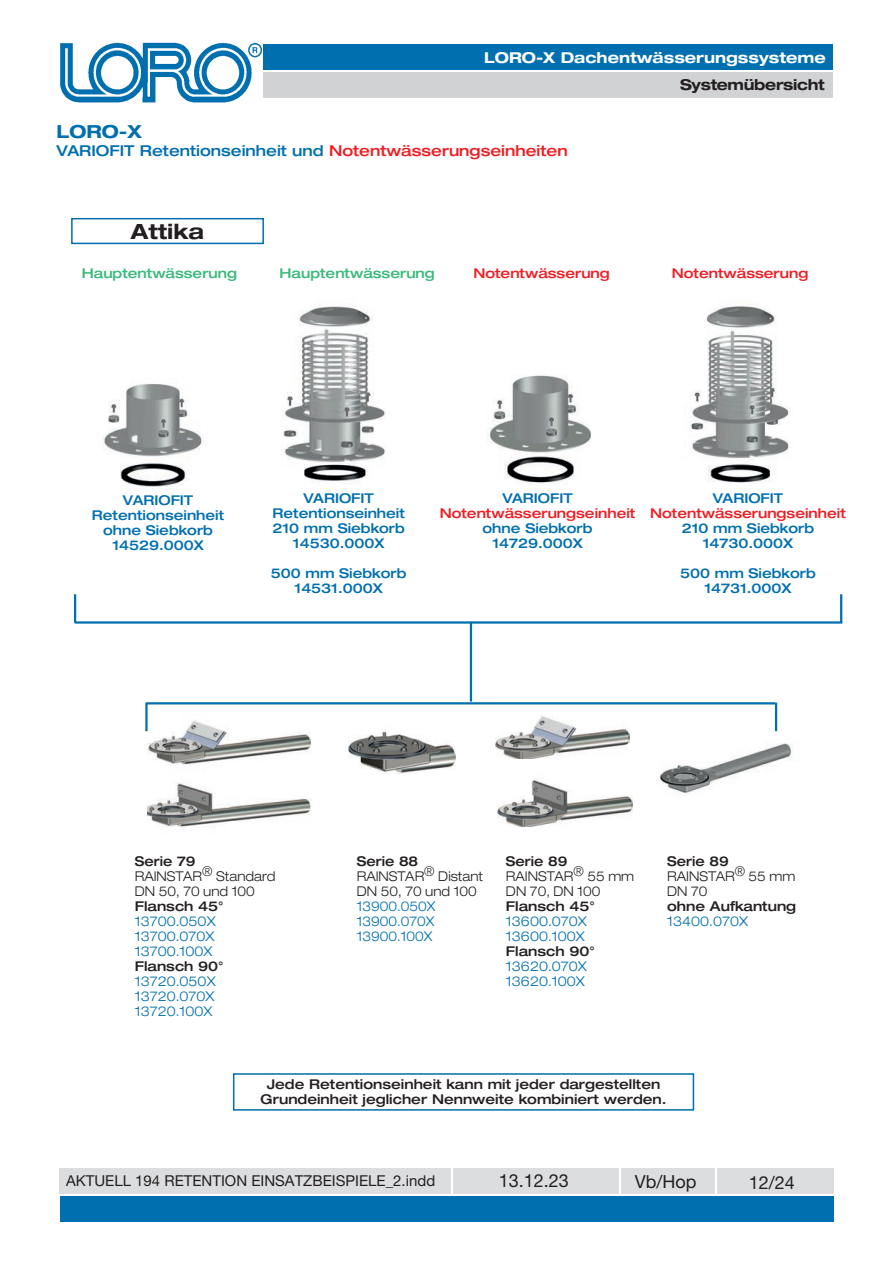
<style>
.page{position:relative;width:893px;height:1263px;background:#fff}
.page>*{position:absolute;margin:0;border:0;box-sizing:border-box;transform-origin:0 0}
.t1{font:700 expanded 21px "Helvetica Neue LT Std";color:#231f20}
.t2{font:18px "Helvetica Neue LT Std";color:#231f20}
.t3{font:700 expanded 18px "Helvetica Neue LT Std";color:#006faf}
.t4{font:500 expanded 15px "Helvetica Neue LT Std";color:#006faf}
.t5{font:15px "Helvetica Neue LT Std";color:#231f20}
.t6{font:700 expanded 15px "Helvetica Neue LT Std";color:#fff}
.t7{font:700 expanded 15px "Helvetica Neue LT Std";letter-spacing:-.02em;color:#231f20}
.t8{font:500 expanded 13.5px/15px "Helvetica Neue LT Std";color:#006faf;text-align:center}
.t9{font:500 expanded 13.5px/15px "Helvetica Neue LT Std";color:#231f20;text-align:center}
.t10{font:300 expanded 13.5px/15px "Helvetica Neue LT Std";color:#006faf;text-align:justify}
.t11{font:300 expanded 13.5px/15px "Helvetica Neue LT Std";color:#231f20;scale:.96 1}
.t12{font:500 expanded 13.5px "Helvetica Neue LT Std";color:#ee1d23}
.t13{font:500 expanded 13.5px "Helvetica Neue LT Std";color:#39b97a}
.t14{font:300 expanded 13.5px/15px "Helvetica Neue LT Std";color:#006faf;text-align:justify;scale:.96 1}
.t15{font:500 expanded 13.5px "Helvetica Neue LT Std";color:#231f20;scale:.96 1}
.s1{color:#ee1d23}
</style>
<div class="page">
<div style="left:263px;top:45px;width:569px;height:25px;background:#006faf"></div>
<div style="left:263px;top:72px;width:569px;height:26px;background:#d1d2d4"></div>
<img style="left:60px;top:42px;width:202px;height:61px">
<div style="left:60px;top:1196px;width:774px;height:26px;background:#006faf"></div>
<div style="left:60px;top:1168px;width:391px;height:25px;background:#dcdddf"></div>
<div style="left:453px;top:1168px;width:166px;height:25px;background:#dcdddf"></div>
<div style="left:621px;top:1168px;width:94px;height:25px;background:#dcdddf"></div>
<div style="left:717px;top:1168px;width:117px;height:25px;background:#dcdddf"></div>
<div style="left:71px;top:218px;width:193px;height:26px;border:2px solid #006faf"></div>
<img style="left:148px;top:704px;width:162px;height:61px">
<img style="left:148px;top:783px;width:163px;height:44px">
<img style="left:495px;top:716px;width:135px;height:42px">
<img style="left:498px;top:779px;width:135px;height:48px">
<img style="left:349px;top:731px;width:107px;height:43px">
<div style="left:233px;top:1073px;width:461px;height:38px;border:2px solid #006faf"></div>
<hr style="left:470px;top:622px;width:2px;height:79px;background:#006faf">
<hr style="left:75px;top:621px;width:767px;height:3px;background:#006faf">
<hr style="left:74px;top:594px;width:2px;height:29px;background:#006faf">
<hr style="left:840px;top:594px;width:2px;height:29px;background:#006faf">
<hr style="left:146px;top:702px;width:629px;height:2px;background:#006faf">
<hr style="left:145px;top:703px;width:3px;height:28px;background:#006faf">
<hr style="left:775px;top:703px;width:2px;height:28px;background:#006faf">
<img style="left:659px;top:743px;width:134px;height:51px">
<img style="left:691px;top:306px;width:98px;height:177px">
<img style="left:282px;top:304px;width:103px;height:178px">
<img style="left:103px;top:383px;width:99px;height:108px">
<img style="left:487px;top:375px;width:104px;height:109px">
<p class="t6" style="left:484px;top:48px;width:343px">LORO-X Dachentwässerungssysteme</p>
<h2 class="t3" style="left:57px;top:120px;width:87px">LORO-X</h2>
<p class="t4" style="left:57px;top:141px;width:513px">VARIOFIT Retentionseinheit und <span class="s1">Notentwässerungseinheiten</span></p>
<h1 class="t1" style="left:131px;top:217px;width:75px">Attika</h1>
<p class="t7" style="left:680px;top:75px;width:146px">Systemübersicht</p>
<p class="t13" style="left:82px;top:264px;width:157px">Hauptentwässerung</p>
<p class="t13" style="left:280px;top:264px;width:157px">Hauptentwässerung</p>
<p class="t12" style="left:473px;top:264px;width:138px">Notentwässerung</p>
<p class="t12" style="left:672px;top:264px;width:138px">Notentwässerung</p>
<p class="t8" style="left:92px;top:492px;width:134px">VARIOFIT<br>Retentionseinheit ohne Siebkorb<br>14529.000X</p>
<p class="t8" style="left:272px;top:490px;width:134px">VARIOFIT<br>Retentionseinheit<br>210 mm Siebkorb<br>14530.000X</p>
<p class="t8" style="left:271px;top:565px;width:137px">500 mm Siebkorb<br>14531.000X</p>
<p class="t8" style="left:502px;top:490px;width:72px">VARIOFIT</p>
<p class="t12" style="left:440px;top:505px;width:197px">Notentwässerungseinheit</p>
<p class="t8" style="left:483px;top:520px;width:111px">ohne Siebkorb<br>14729.000X</p>
<p class="t8" style="left:713px;top:490px;width:72px">VARIOFIT</p>
<p class="t12" style="left:650px;top:505px;width:197px">Notentwässerungseinheit</p>
<p class="t8" style="left:682px;top:520px;width:134px">210 mm Siebkorb<br>14730.000X</p>
<p class="t8" style="left:680px;top:565px;width:137px">500 mm Siebkorb<br>14731.000X</p>
<p class="t15" style="left:135px;top:852px;width:64px">Serie 79</p>
<p class="t11" style="left:135px;top:868px;width:148px">RAINSTAR® Standard<br>DN 50, 70 und 100</p>
<p class="t9" style="left:135px;top:898px;width:90px">Flansch 45°</p>
<p class="t10" style="left:135px;top:913px;width:82px">13700.050X 13700.070X 13700.100X</p>
<p class="t9" style="left:135px;top:958px;width:90px">Flansch 90°</p>
<p class="t10" style="left:135px;top:973px;width:82px">13720.050X 13720.070X 13720.100X</p>
<p class="t15" style="left:357px;top:852px;width:65px">Serie 88</p>
<p class="t11" style="left:357px;top:868px;width:133px">RAINSTAR® Distant<br>DN 50, 70 und 100</p>
<p class="t14" style="left:357px;top:898px;width:83px">13900.050X 13900.070X 13900.100X</p>
<p class="t15" style="left:506px;top:852px;width:65px">Serie 89</p>
<p class="t11" style="left:506px;top:868px;width:135px">RAINSTAR® 55 mm<br>DN 70, DN 100</p>
<p class="t9" style="left:506px;top:898px;width:90px">Flansch 45°</p>
<p class="t10" style="left:506px;top:913px;width:82px">13600.070X<br>13600.100X</p>
<p class="t9" style="left:506px;top:943px;width:90px">Flansch 90°</p>
<p class="t10" style="left:506px;top:958px;width:82px">13620.070X<br>13620.100X</p>
<p class="t15" style="left:667px;top:852px;width:65px">Serie 89</p>
<p class="t11" style="left:667px;top:868px;width:135px">RAINSTAR® 55 mm<br>DN 70</p>
<p class="t9" style="left:667px;top:898px;width:131px">ohne Aufkantung</p>
<p class="t10" style="left:667px;top:913px;width:82px">13400.070X</p>
<p class="t9" style="left:261px;top:1076px;width:407px">Jede Retentionseinheit kann mit jeder dargestellten<br>Grundeinheit jeglicher Nennweite kombiniert werden.</p>
<p class="t5" style="left:66px;top:1172px;width:371px">AKTUELL 194 RETENTION EINSATZBEISPIELE_2.indd</p>
<h2 class="t2" style="left:499px;top:1170px;width:72px">13.12.23</h2>
<h2 class="t2" style="left:635px;top:1170px;width:63px">Vb/Hop</h2>
<h2 class="t2" style="left:749px;top:1172px;width:48px">12/24</h2>
</div>
